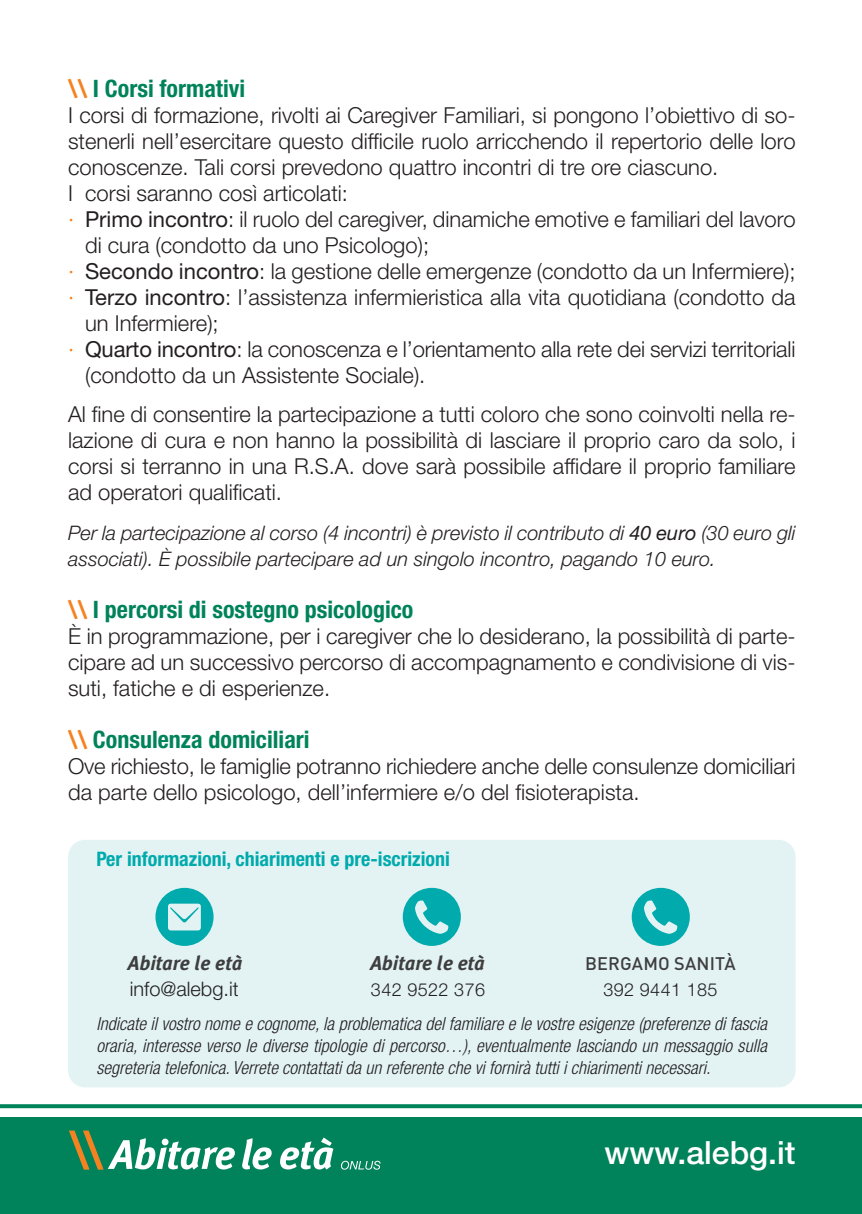
<style>
.page{position:relative;width:862px;height:1214px;background:#fff}
.page>*{position:absolute;margin:0;border:0;box-sizing:border-box;transform-origin:0 0}
.t1{font:60px "typeecon";color:#00aaad}
.t2{font:500 32px "Helvetica Neue LT Std";color:#fff}
.t3{font:700 condensed 24px "Helvetica Neue LT Std";color:#00835a}
.t4{font:300 22px/26px "Helvetica Neue LT Std";color:#231f20;text-align:justify}
.t5{font:italic 300 20px/26px "Helvetica Neue LT Std";color:#231f20}
.t6{font:700 condensed 20px "Helvetica Neue LT Std";color:#00aaad}
.t7{font:italic 700 20px "Meta Plus";color:#3e3e3f}
.t8{font:300 20px "Helvetica Neue LT Std";color:#231f20}
.t9{font:italic 300 condensed 18px/22px "Helvetica Neue LT Std";color:#231f20;text-align:justify}
.t10{font:300 18px "Helvetica Neue LT Std";letter-spacing:.02em;color:#231f20}
.t11{font:500 18px "DIN Pro";letter-spacing:.01em;color:#3e3e3f}
.s1{font-family:"Meta Plus";font-stretch:normal;color:#f58220}
.s2{color:#f58220}
.s3{font-weight:400}
</style>
<div class="page">
<div style="left:68px;top:839px;width:727px;height:248px;background:#e3f3f4;border-radius:17px"></div>
<div style="left:0;top:1117px;width:862px;height:96px;background:#00835a"></div>
<svg style="left:0;top:1104px;width:862px;height:4px;background:#0d8962"></svg>
<svg style="left:341px;top:1160px;width:39px;height:9px"></svg>
<svg style="left:242px;top:1138px;width:30px;height:31px"></svg>
<svg style="left:280px;top:1137px;width:53px;height:32px"></svg>
<svg style="left:69px;top:1130px;width:166px;height:39px"></svg>
<p class="t3" style="left:68px;top:80px;width:179px"><span class="s1">\\</span> I Corsi formativi</p>
<p class="t4" style="left:68px;top:104px;width:729px">I corsi di formazione, rivolti ai Caregiver Familiari, si pongono l’obiettivo di so-</p>
<p class="t4" style="left:68px;top:130px;width:729px">stenerli nell’esercitare questo difficile ruolo arricchendo il repertorio delle loro</p>
<p class="t4" style="left:68px;top:156px;width:652px">conoscenze. Tali corsi prevedono quattro incontri di tre ore ciascuno.</p>
<p class="t4" style="left:68px;top:182px;width:281px">I corsi saranno così articolati:</p>
<p class="t4" style="left:68px;top:208px;width:729px"><span class="s2">∙</span> <span class="s3">Primo incontro</span>: il ruolo del caregiver, dinamiche emotive e familiari del lavoro</p>
<p class="t4" style="left:85px;top:234px;width:345px">di cura (condotto da uno Psicologo);</p>
<p class="t4" style="left:68px;top:260px;width:729px"><span class="s2">∙</span> <span class="s3">Secondo incontro</span>: la gestione delle emergenze (condotto da un Infermiere);</p>
<p class="t4" style="left:68px;top:286px;width:729px"><span class="s2">∙</span> <span class="s3">Terzo incontro</span>: l’assistenza infermieristica alla vita quotidiana (condotto da</p>
<p class="t4" style="left:85px;top:312px;width:135px">un Infermiere);</p>
<p class="t4" style="left:68px;top:338px;width:729px"><span class="s2">∙</span> <span class="s3">Quarto incontro</span>: la conoscenza e l’orientamento alla rete dei servizi territoriali</p>
<p class="t4" style="left:85px;top:364px;width:342px">(condotto da un Assistente Sociale).</p>
<p class="t4" style="left:68px;top:403px;width:729px">Al fine di consentire la partecipazione a tutti coloro che sono coinvolti nella re&shy;lazione di cura e non hanno la possibilità di lasciare il proprio caro da solo, i corsi si terranno in una R.S.A. dove sarà possibile affidare il proprio familiare ad operatori qualificati.</p>
<p class="t5" style="left:68px;top:521px;width:729px">Per la partecipazione al corso (4 incontri) è previsto il contributo di <span class="s3">40 euro</span> (30 euro gli associati). È possibile partecipare ad un singolo incontro, pagando 10 euro.</p>
<p class="t3" style="left:68px;top:600px;width:347px"><span class="s1">\\</span> I percorsi di sostegno psicologico</p>
<p class="t4" style="left:68px;top:624px;width:729px">è in programmazione, per i caregiver che lo desiderano, la possibilità di parte&shy;cipare ad un successivo percorso di accompagnamento e condivisione di vis&shy;suti, fatiche e di esperienze.</p>
<p class="t3" style="left:68px;top:730px;width:243px"><span class="s1">\\</span> Consulenza domiciliari</p>
<p class="t4" style="left:68px;top:754px;width:729px">Ove richiesto, le famiglie potranno richiedere anche delle consulenze domiciliari da parte dello psicologo, dell’infermiere e/o del fisioterapista.</p>
<p class="t6" style="left:96px;top:851px;width:355px">Per informazioni, chiarimenti e pre-iscrizioni</p>
<h1 class="t1" style="left:152px;top:886px;width:66px">E</h1>
<h1 class="t1" style="left:399px;top:886px;width:66px">N</h1>
<h1 class="t1" style="left:628px;top:886px;width:66px">N</h1>
<p class="t7" style="left:128px;top:951px;width:116px">Abitare le età</p>
<p class="t7" style="left:370px;top:951px;width:116px">Abitare le età</p>
<p class="t11" style="left:585px;top:956px;width:152px">BERGAMO SANITÀ</p>
<p class="t8" style="left:130px;top:981px;width:110px">info@alebg.it</p>
<p class="t10" style="left:371px;top:982px;width:116px">342 9522 376</p>
<p class="t10" style="left:603px;top:982px;width:116px">392 9441 185</p>
<p class="t9" style="left:96px;top:1013px;width:672px">Indicate il vostro nome e cognome, la problematica del familiare e le vostre esigenze (preferenze di fascia oraria, interesse verso le diverse tipologie di percorso…), eventualmente lasciando un messaggio sulla segreteria telefonica. Verrete contattati da un referente che vi fornirà tutti i chiarimenti necessari.</p>
<h2 class="t2" style="left:604px;top:1140px;width:192px">www.alebg.it</h2>
</div>
